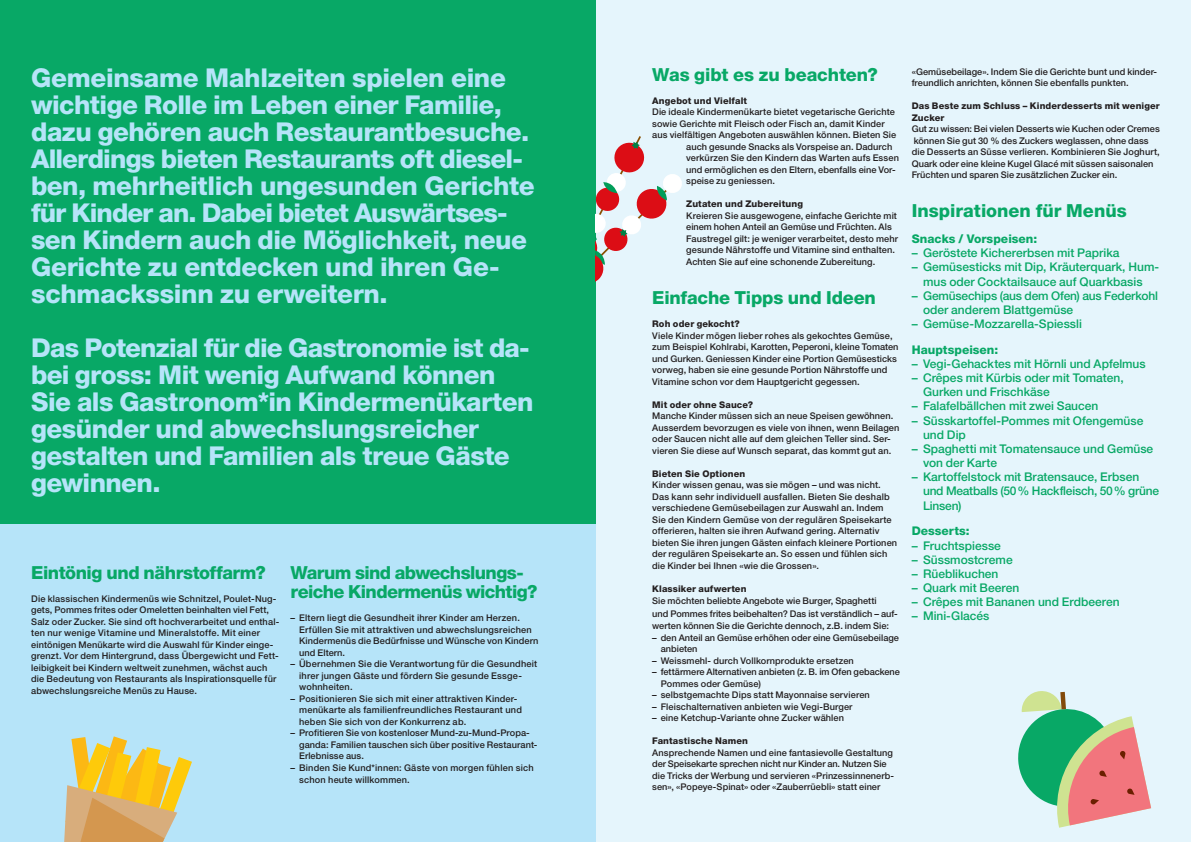
<style>
.page{position:relative;width:1191px;height:842px;background:#fff}
.page>*{position:absolute;margin:0;border:0;box-sizing:border-box;transform-origin:0 0}
.t1{font:800 26px/27px "Helvetica Neue LT Pro";letter-spacing:-.02em;color:#b6e4f9}
.t2{font:800 18px/19.6px "Helvetica Neue LT Pro";letter-spacing:-.025em;color:#08a866}
.t3{font:800 18px "Helvetica Neue LT Pro";color:#08a866}
.t4{font:800 18px "Helvetica Neue LT Pro";letter-spacing:-.005em;color:#08a866}
.t5{font:500 12px/14.2px "Helvetica Neue LT Pro";color:#08a866}
.t6{font:800 12px "Helvetica Neue LT Pro";color:#08a866}
.t7{font:500 9.2px/11.5px "Helvetica Neue LT Pro";letter-spacing:.01em;color:#231f20}
.t8{font:800 9.2px/11.5px "Helvetica Neue LT Pro";letter-spacing:.015em;color:#231f20}
</style>
<div class="page">
<div style="left:595px;top:0;width:596px;height:842px;background:#e5f5fc"></div>
<div style="left:0;top:0;width:595px;height:842px;background:#b6e4f9"></div>
<div style="left:0;top:0;width:595px;height:523px;background:#08a866"></div>
<svg style="left:64px;top:736px;width:128px;height:106px"></svg>
<svg style="left:1018px;top:691px;width:133px;height:137px"></svg>
<svg style="left:595px;top:136px;width:87px;height:147px"></svg>
<p class="t1" style="left:31px;top:64px;width:505px">Gemeinsame Mahlzeiten spielen eine wichtige Rolle im Leben einer Familie, dazu gehören auch Restaurantbesuche.<br>Allerdings bieten Restaurants oft diesel&shy;ben, mehrheitlich ungesunden Gerichte für Kinder an. Dabei bietet Auswärtses&shy;sen Kindern auch die Möglichkeit, neue Gerichte zu entdecken und ihren Ge&shy;schmackssinn zu erweitern.</p>
<h1 class="t1" style="left:31px;top:334px;width:504px">Das Potenzial für die Gastronomie ist da&shy;bei gross: Mit wenig Aufwand können Sie als Gastronom*in Kindermenükarten gesünder und abwechslungsreicher gestalten und Familien als treue Gäste gewinnen.</h1>
<h2 class="t2" style="left:31px;top:563px;width:236px">Eintönig und nährstoffarm?</h2>
<p class="t7" style="left:31px;top:593px;width:250px">Die klassischen Kindermenüs wie Schnitzel, Poulet-Nug&shy;gets, Pommes frites oder Omeletten beinhalten viel Fett, Salz oder Zucker. Sie sind oft hochverarbeitet und enthal&shy;ten nur wenige Vitamine und Mineralstoffe. Mit einer eintönigen Menükarte wird die Auswahl für Kinder einge&shy;grenzt. Vor dem Hintergrund, dass Übergewicht und Fett&shy;leibigkeit bei Kindern weltweit zunehmen, wächst auch die Bedeutung von Restaurants als Inspirationsquelle für abwechslungsreiche Menüs zu Hause.</p>
<h2 class="t2" style="left:291px;top:563px;width:248px">Warum sind abwechslungs&shy;reiche Kindermenüs wichtig?</h2>
<p class="t7" style="left:299px;top:612px;width:241px;text-indent:-9px">– Eltern liegt die Gesundheit ihrer Kinder am Herzen.<br>Erfüllen Sie mit attraktiven und abwechslungsreichen Kindermenüs die Bedürfnisse und Wünsche von Kindern und Eltern.</p>
<p class="t7" style="left:299px;top:658px;width:240px;text-indent:-9px">– Übernehmen Sie die Verantwortung für die Gesundheit ihrer jungen Gäste und fördern Sie gesunde Essge&shy;wohnheiten.</p>
<p class="t7" style="left:299px;top:693px;width:224px;text-indent:-9px">– Positionieren Sie sich mit einer attraktiven Kinder&shy;menükarte als familienfreundliches Restaurant und heben Sie sich von der Konkurrenz ab.</p>
<p class="t7" style="left:299px;top:727px;width:240px;text-indent:-9px">– Profitieren Sie von kostenloser Mund-zu-Mund-Propa&shy;ganda: Familien tauschen sich über positive Restaurant-<br>Erlebnisse aus.</p>
<p class="t7" style="left:299px;top:762px;width:236px;text-indent:-9px">– Binden Sie Kund*innen: Gäste von morgen fühlen sich schon heute willkommen.</p>
<h2 class="t4" style="left:652px;top:64px;width:227px">Was gibt es zu beachten?</h2>
<p class="t8" style="left:652px;top:95px;width:96px">Angebot und Vielfalt</p>
<p class="t7" style="left:652px;top:106px;width:244px">Die ideale Kindermenükarte bietet vegetarische Gerichte</p>
<p class="t7" style="left:652px;top:118px;width:234px">sowie Gerichte mit Fleisch oder Fisch an, damit Kinder</p>
<p class="t7" style="left:652px;top:129px;width:245px">aus vielfältigen Angeboten auswählen können. Bieten Sie</p>
<p class="t7" style="left:686px;top:141px;width:208px">auch gesunde Snacks als Vorspeise an. Dadurch</p>
<p class="t7" style="left:686px;top:152px;width:214px">verkürzen Sie den Kindern das Warten aufs Essen</p>
<p class="t7" style="left:686px;top:164px;width:211px">und ermöglichen es den Eltern, ebenfalls eine Vor-</p>
<p class="t7" style="left:686px;top:175px;width:90px">speise zu geniessen.</p>
<p class="t8" style="left:686px;top:198px;width:118px">Zutaten und Zubereitung</p>
<p class="t7" style="left:686px;top:210px;width:213px">Kreieren Sie ausgewogene, einfache Gerichte mit einem hohen Anteil an Gemüse und Früchten. Als Faustregel gilt: je weniger verarbeitet, desto mehr gesunde Nährstoffe und Vitamine sind enthalten.<br>Achten Sie auf eine schonende Zubereitung.</p>
<h2 class="t2" style="left:652px;top:288px;width:225px">Einfache Tipps und Ideen</h2>
<p class="t8" style="left:652px;top:318px;width:89px">Roh oder gekocht?</p>
<p class="t7" style="left:652px;top:329px;width:248px">Viele Kinder mögen lieber rohes als gekochtes Gemüse, zum Beispiel Kohlrabi, Karotten, Peperoni, kleine Tomaten und Gurken. Geniessen Kinder eine Portion Gemüsesticks vorweg, haben sie eine gesunde Portion Nährstoffe und Vitamine schon vor dem Hauptgericht gegessen.</p>
<p class="t8" style="left:652px;top:399px;width:102px">Mit oder ohne Sauce?</p>
<p class="t7" style="left:652px;top:410px;width:249px">Manche Kinder müssen sich an neue Speisen gewöhnen.<br>Ausserdem bevorzugen es viele von ihnen, wenn Beilagen oder Saucen nicht alle auf dem gleichen Teller sind. Ser&shy;vieren Sie diese auf Wunsch separat, das kommt gut an.</p>
<p class="t8" style="left:652px;top:468px;width:95px">Bieten Sie Optionen</p>
<p class="t7" style="left:652px;top:479px;width:246px">Kinder wissen genau, was sie mögen – und was nicht.<br>Das kann sehr individuell ausfallen. Bieten Sie deshalb verschiedene Gemüsebeilagen zur Auswahl an. Indem Sie den Kindern Gemüse von der regulären Speisekarte offerieren, halten sie ihren Aufwand gering. Alternativ bieten Sie ihren jungen Gästen einfach kleinere Portionen der regulären Speisekarte an. So essen und fühlen sich die Kinder bei Ihnen «wie die Grossen».</p>
<p class="t8" style="left:652px;top:583px;width:96px">Klassiker aufwerten</p>
<p class="t7" style="left:652px;top:594px;width:247px;line-height:12.5px">Sie möchten beliebte Angebote wie Burger, Spaghetti<br>und Pommes frites beibehalten? Das ist verständlich – auf&shy;werten können Sie die Gerichte dennoch, z.B. indem Sie:</p>
<p class="t7" style="left:660px;top:631px;width:240px;text-indent:-9px">– den Anteil an Gemüse erhöhen oder eine Gemüsebeilage anbieten</p>
<p class="t7" style="left:652px;top:654px;width:203px">– Weissmehl- durch Vollkornprodukte ersetzen</p>
<p class="t7" style="left:660px;top:666px;width:241px;text-indent:-9px">– fettärmere Alternativen anbieten (z. B. im Ofen gebackene<br>Pommes oder Gemüse)</p>
<p class="t7" style="left:652px;top:689px;width:219px">– selbstgemachte Dips statt Mayonnaise servieren</p>
<p class="t7" style="left:652px;top:700px;width:202px">– Fleischalternativen anbieten wie Vegi-Burger</p>
<p class="t7" style="left:652px;top:712px;width:193px">– eine Ketchup-Variante ohne Zucker wählen</p>
<p class="t8" style="left:652px;top:735px;width:97px">Fantastische Namen</p>
<p class="t7" style="left:652px;top:746px;width:243px">Ansprechende Namen und eine fantasievolle Gestaltung der Speisekarte sprechen nicht nur Kinder an. Nutzen Sie die Tricks der Werbung und servieren «Prinzessinnenerb&shy;sen», «Popeye-Spinat» oder «Zauberrüebli» statt einer</p>
<p class="t7" style="left:911px;top:65px;width:247px">«Gemüsebeilage». Indem Sie die Gerichte bunt und kinder&shy;freundlich anrichten, können Sie ebenfalls punkten.</p>
<p class="t8" style="left:911px;top:100px;width:250px">Das Beste zum Schluss – Kinderdesserts mit weniger<br>Zucker</p>
<p class="t7" style="left:911px;top:123px;width:250px">Gut zu wissen: Bei vielen Desserts wie Kuchen oder Cremes können Sie gut 30 % des Zuckers weglassen, ohne dass die Desserts an Süsse verlieren. Kombinieren Sie Joghurt, Quark oder eine kleine Kugel Glacé mit süssen saisonalen Früchten und sparen Sie zusätzlichen Zucker ein.</p>
<h2 class="t3" style="left:911px;top:200px;width:217px">Inspirationen für Menüs</h2>
<h3 class="t6" style="left:911px;top:232px;width:127px">Snacks / Vorspeisen:</h3>
<h3 class="t5" style="left:911px;top:246px;width:209px">– Geröstete Kichererbsen mit Paprika</h3>
<h3 class="t5" style="left:911px;top:260px;width:249px;text-align:center">– Gemüsesticks mit Dip, Kräuterquark, Hum&shy;mus oder Cocktailsauce auf Quarkbasis</h3>
<h3 class="t5" style="left:923px;top:288px;width:236px;text-indent:-11px">– Gemüsechips (aus dem Ofen) aus Federkohl oder anderem Blattgemüse</h3>
<h3 class="t5" style="left:911px;top:317px;width:172px">– Gemüse-Mozzarella-Spiessli</h3>
<h3 class="t6" style="left:911px;top:342px;width:88px">Hauptspeisen:</h3>
<h3 class="t5" style="left:911px;top:356px;width:236px">– Vegi-Gehacktes mit Hörnli und Apfelmus</h3>
<h3 class="t5" style="left:923px;top:371px;width:202px;text-indent:-11px">– Crêpes mit Kürbis oder mit Tomaten,<br>Gurken und Frischkäse</h3>
<h3 class="t5" style="left:911px;top:399px;width:188px">– Falafelbällchen mit zwei Saucen</h3>
<h3 class="t5" style="left:923px;top:413px;width:222px;text-indent:-11px">– Süsskartoffel-Pommes mit Ofengemüse und Dip</h3>
<h3 class="t5" style="left:923px;top:441px;width:232px;text-indent:-11px">– Spaghetti mit Tomatensauce und Gemüse von der Karte</h3>
<h3 class="t5" style="left:923px;top:470px;width:238px;text-indent:-11px">– Kartoffelstock mit Bratensauce, Erbsen und Meatballs (50% Hackfleisch, 50% grüne<br>Linsen)</h3>
<h3 class="t6" style="left:911px;top:524px;width:59px">Desserts:</h3>
<h3 class="t5" style="left:911px;top:538px;width:91px">– Fruchtspiesse</h3>
<h3 class="t5" style="left:911px;top:552px;width:102px">– Süssmostcreme</h3>
<h3 class="t5" style="left:911px;top:566px;width:88px">– Rüeblikuchen</h3>
<h3 class="t5" style="left:911px;top:580px;width:109px">– Quark mit Beeren</h3>
<h3 class="t5" style="left:911px;top:595px;width:210px">– Crêpes mit Bananen und Erdbeeren</h3>
<h3 class="t5" style="left:911px;top:609px;width:79px">– Mini-Glacés</h3>
</div>
